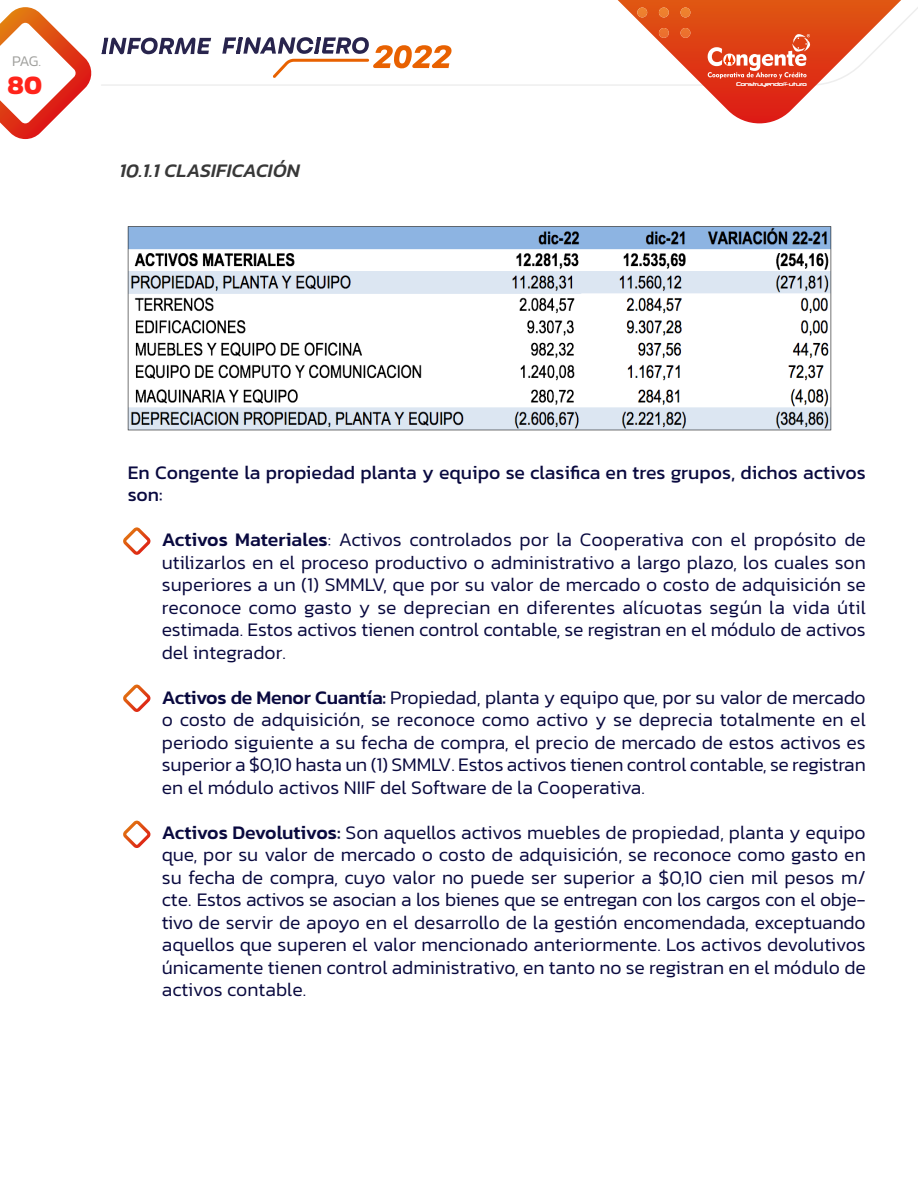
<style>
.page{position:relative;width:918px;height:1188px;background:#fff}
.page>*{position:absolute;margin:0;border:0;box-sizing:border-box;transform-origin:0 0}
.t1{font:700 27px "Kanit";color:#ff241b}
.t2{font:300 19.5px/22.5px "Kanit";letter-spacing:-.01em;color:#09093f;text-align:justify}
.t3{font:19.5px/22.5px "Kanit";color:#09093f}
.t4{font:italic 500 19.5px "Kanit";letter-spacing:.01em;color:#383838}
.t5{font:300 15px "Kanit";color:#a0a09d}
.t6{font:4.95px "Neuropol";color:#fff}
.s1{font-weight:500}
</style>
<div class="page">
<svg style="left:211px;top:7px;width:707px;height:79px"></svg>
<svg style="left:222px;top:37px;width:230px;height:41px"></svg>
<svg style="left:0;top:7px;width:211px;height:132px"></svg>
<svg style="left:604px;top:0;width:311px;height:123px"></svg>
<img style="left:127px;top:226px;width:705px;height:205px">
<svg style="left:123px;top:821px;width:28px;height:27px"></svg>
<svg style="left:123px;top:527px;width:28px;height:28px"></svg>
<svg style="left:123px;top:685px;width:28px;height:27px"></svg>
<p class="t5" style="left:12px;top:51px;width:31px">PAG.</p>
<h1 class="t1" style="left:8px;top:64px;width:36px">80</h1>
<p class="t4" style="left:119px;top:156px;width:182px">10.1.1 CLASIFICACIÓN</p>
<p class="t6" style="left:736px;top:81px;width:72px">ConstruyendoFFuturo</p>
<p class="t3" style="left:128px;top:460px;width:739px">En Congente la propiedad planta y equipo se clasifica en tres grupos, dichos activos son:</p>
<p class="t2" style="left:162px;top:528px;width:705px"><span class="s1">Activos Materiales</span>: Activos controlados por la Cooperativa con el propósito de utilizarlos en el proceso productivo o administrativo a largo plazo, los cuales son superiores a un (1) SMMLV, que por su valor de mercado o costo de adquisición se reconoce como gasto y se deprecian en diferentes alícuotas según la vida útil estimada. Estos activos tienen control contable, se registran en el módulo de activos del integrador.</p>
<p class="t2" style="left:162px;top:686px;width:705px"><span class="s1">Activos de Menor Cuantía:</span> Propiedad, planta y equipo que, por su valor de mercado o costo de adquisición, se reconoce como activo y se deprecia totalmente en el periodo siguiente a su fecha de compra, el precio de mercado de estos activos es superior a $0,10 hasta un (1) SMMLV. Estos activos tienen control contable, se registran en el módulo activos NIIF del Software de la Cooperativa.</p>
<p class="t2" style="left:162px;top:821px;width:705px"><span class="s1">Activos Devolutivos:</span> Son aquellos activos muebles de propiedad, planta y equipo que, por su valor de mercado o costo de adquisición, se reconoce como gasto en su fecha de compra, cuyo valor no puede ser superior a $0,10 cien mil pesos m/ cte. Estos activos se asocian a los bienes que se entregan con los cargos con el obje&shy;tivo de servir de apoyo en el desarrollo de la gestión encomendada, exceptuando aquellos que superen el valor mencionado anteriormente. Los activos devolutivos únicamente tienen control administrativo, en tanto no se registran en el módulo de activos contable.</p>
</div>
